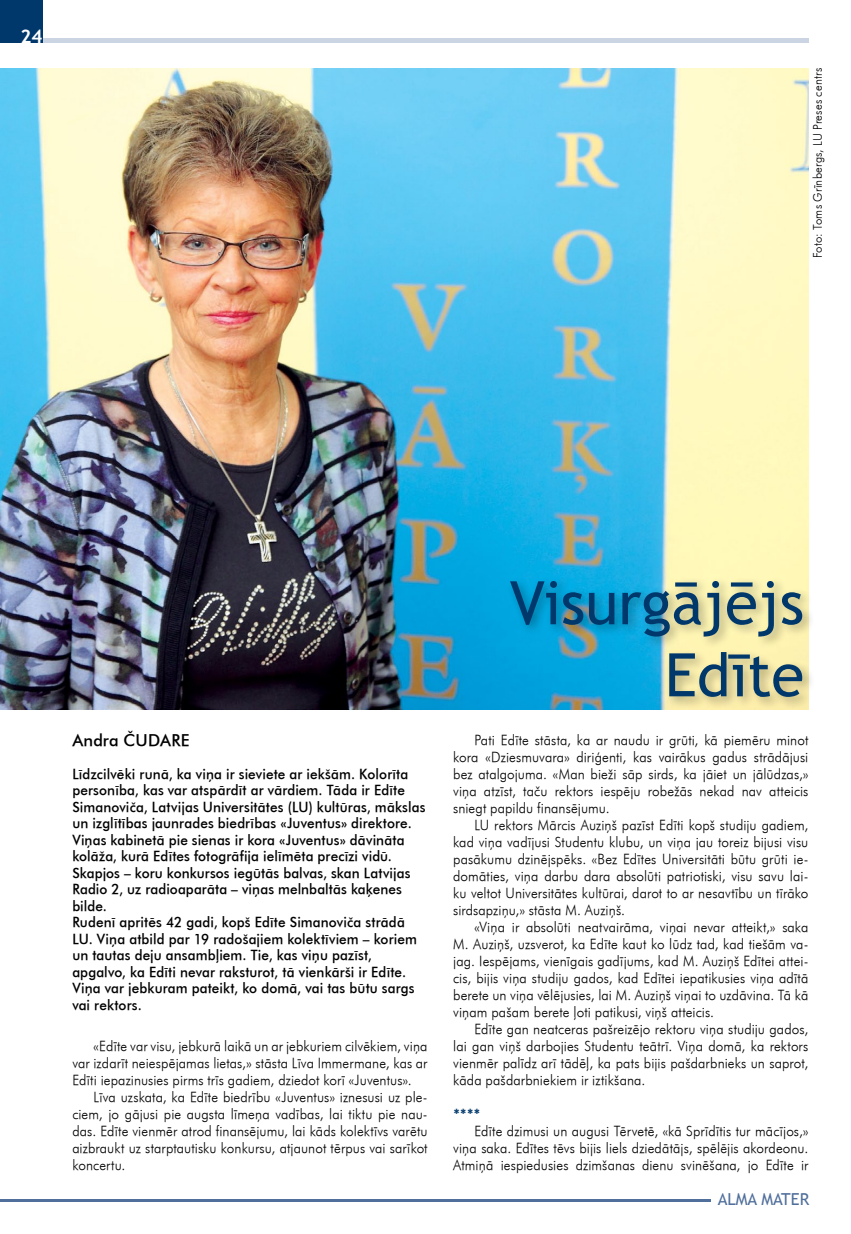
<style>
.page{position:relative;width:851px;height:1234px;background:#fff}
.page>*{position:absolute;margin:0;border:0;box-sizing:border-box;transform-origin:0 0}
.t1{font:60px/72px "Trebuchet MS";color:#00386c;text-align:right}
.t2{font:700 18.75px "Trebuchet MS";color:#fff}
.t3{font:500 16.5px "Futura TL";letter-spacing:.005em;color:#000}
.t4{font:16.5px "Trebuchet MS";color:#506f9b}
.t5{font:300 14.25px/17px "Futura TL";letter-spacing:.005em;color:#000;text-align:justify;scale:.95 1}
.t6{font:500 14.25px/16.5px "Futura TL";letter-spacing:.01em;color:#000;scale:.95 1}
.t7{font:700 14.25px "Futura TL";color:#00386c;scale:.95 1}
.t8{font:300 12px "Futura TL";letter-spacing:.015em;color:#000;scale:.95 1}
</style>
<div class="page">
<div style="left:0;top:38px;width:808px;height:5px;background:#cbd4e2"></div>
<div style="left:0;top:0;width:43px;height:43px;background:#00386c"></div>
<hr style="left:0;top:1198px;width:808px;height:2px;background:#506f9b">
<div style="left:711px;top:1192px;width:98px;height:24px;background:#fff"></div>
<img style="left:0;top:68px;width:808px;height:641px">
<div style="left:506px;top:576px;width:309px;height:133px;background:#000;opacity:.3"></div>
<h2 class="t2" style="left:21px;top:24px;width:23px">24</h2>
<p class="t8" style="left:809px;top:258px;width:202px;rotate:-90deg">Foto: Toms Grīnbergs, LU Preses centrs</p>
<p class="t3" style="left:72px;top:729px;width:119px">Andra ČUDARE</p>
<p class="t6" style="left:72px;top:764px;width:373px">Līdzcilvēki runā, ka viņa ir sieviete ar iekšām. Kolorīta personība, kas var atspārdīt ar vārdiem. Tāda ir Edīte Simanoviča, Latvijas Universitātes (LU) kultūras, mākslas un izglītības jaunrades biedrības «Juventus» direktore.<br>Viņas kabinetā pie sienas ir kora «Juventus» dāvināta kolāža, kurā Edītes fotogrāfija ielīmēta precīzi vidū.<br>Skapjos – koru konkursos iegūtās balvas, skan Latvijas Radio 2, uz radioaparāta – viņas melnbaltās kaķenes bilde.<br>Rudenī apritēs 42 gadi, kopš Edīte Simanoviča strādā LU. Viņa atbild par 19 radošajiem kolektīviem – koriem un tautas deju ansambļiem. Tie, kas viņu pazīst, apgalvo, ka Edīti nevar raksturot, tā vienkārši ir Edīte.<br>Viņa var jebkuram pateikt, ko domā, vai tas būtu sargs vai rektors.</p>
<p class="t5" style="left:72px;top:1036px;width:375px;text-indent:21px">«Edīte var visu, jebkurā laikā un ar jebkuriem cilvēkiem, viņa var izdarīt neiespējamas lietas,» stāsta Līva Immermane, kas ar Edīti iepazinusies pirms trīs gadiem, dziedot korī «Juventus».</p>
<p class="t5" style="left:72px;top:1087px;width:375px;text-indent:21px">Līva uzskata, ka Edīte biedrību «Juventus» iznesusi uz ple&shy;ciem, jo gājusi pie augsta līmeņa vadības, lai tiktu pie nau&shy;das. Edīte vienmēr atrod finansējumu, lai kāds kolektīvs varētu aizbraukt uz starptautisku konkursu, atjaunot tērpus vai sarīkot koncertu.</p>
<h1 class="t1" style="left:509px;top:567px;width:296px">Visurgājējs<br>Edīte</h1>
<p class="t5" style="left:453px;top:730px;width:375px;text-indent:21px">Pati Edīte stāsta, ka ar naudu ir grūti, kā piemēru minot kora «Dziesmuvara» diriģenti, kas vairākus gadus strādājusi bez atalgojuma. «Man bieži sāp sirds, ka jāiet un jālūdzas,» viņa atzīst, taču rektors iespēju robežās nekad nav atteicis sniegt papildu finansējumu.</p>
<p class="t5" style="left:453px;top:815px;width:375px;text-indent:21px">LU rektors Mārcis Auziņš pazīst Edīti kopš studiju gadiem, kad viņa vadījusi Studentu klubu, un viņa jau toreiz bijusi visu pasākumu dzinējspēks. «Bez Edītes Universitāti būtu grūti ie&shy;domāties, viņa darbu dara absolūti patriotiski, visu savu lai&shy;ku veltot Universitātes kultūrai, darot to ar nesavtību un tīrāko sirdsapziņu,» stāsta M. Auziņš.</p>
<p class="t5" style="left:453px;top:917px;width:375px;text-indent:21px">«Viņa ir absolūti neatvairāma, viņai nevar atteikt,» saka M. Auziņš, uzsverot, ka Edīte kaut ko lūdz tad, kad tiešām va&shy;jag. Iespējams, vienīgais gadījums, kad M. Auziņš Edītei attei&shy;cis, bijis viņa studiju gados, kad Edītei iepatikusies viņa adītā berete un viņa vēlējusies, lai M. Auziņš viņai to uzdāvina. Tā kā viņam pašam berete ļoti patikusi, viņš atteicis.</p>
<p class="t5" style="left:453px;top:1020px;width:375px;text-indent:21px">Edīte gan neatceras pašreizējo rektoru viņa studiju gados, lai gan viņš darbojies Studentu teātrī. Viņa domā, ka rektors vienmēr palīdz arī tādēļ, ka pats bijis pašdarbnieks un saprot, kāda pašdarbniekiem ir iztikšana.</p>
<p class="t7" style="left:453px;top:1104px;width:30px">****</p>
<p class="t5" style="left:453px;top:1122px;width:375px;text-indent:21px">Edīte dzimusi un augusi Tērvetē, «kā Sprīdītis tur mācījos,» viņa saka. Edītes tēvs bijis liels dziedātājs, spēlējis akordeonu.<br>Atmiņā iespiedusies dzimšanas dienu svinēšana, jo Edīte ir</p>
<p class="t4" style="left:717px;top:1189px;width:93px">ALMA MATER</p>
</div>
